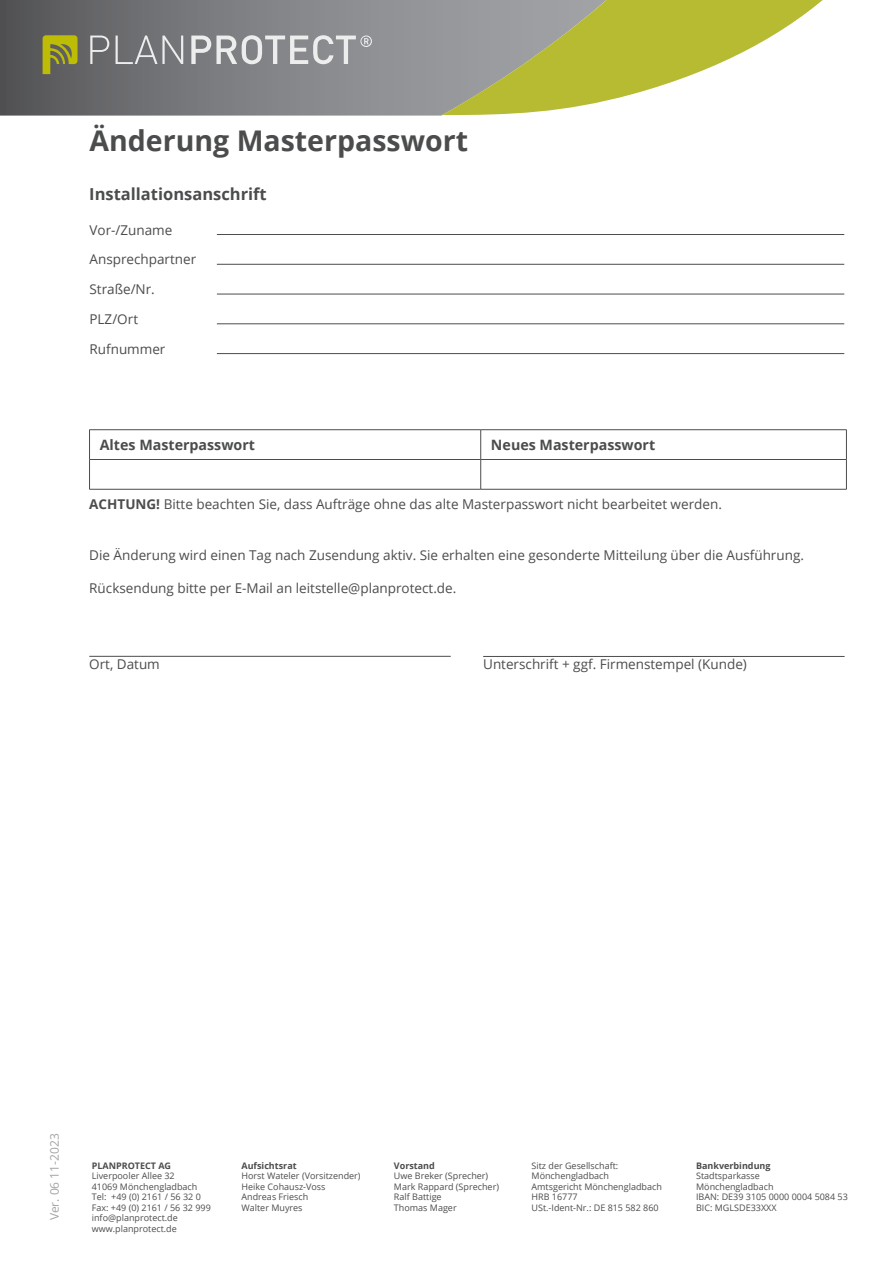
<style>
.page{position:relative;width:893px;height:1263px;background:#fff}
.page>*{position:absolute;margin:0;border:0;box-sizing:border-box;transform-origin:0 0}
.PP_Titel{font:700 28.5px "Open Sans";color:#4b4c4d}
.PP_Headline{font:700 16.5px "Open Sans";color:#4b4c4d}
.PP_Tabelle_Headlines_Bold{font:700 14.25px "Open Sans";color:#4b4c4d}
.PP_Fließtext{font:13.5px "Open Sans";color:#4b4c4d}
.PP_Anmerkungen{font:13.5px "Open Sans";color:#4b4c4d}
.t1{font:12px "Open Sans";color:#a3a4a8}
.t2{font:9px/10.5px "Open Sans";color:#4b4c4d}
.t3{font:700 9px "Open Sans";color:#4b4c4d}
.s1{font-weight:700}
</style>
<div class="page">
<svg style="left:0;top:0;width:459px;height:116px;background:#797a7d"></svg>
<svg style="left:90px;top:36px;width:19px;height:28px"></svg>
<svg style="left:116px;top:36px;width:67px;height:28px;background:#8a8a8d"></svg>
<svg style="left:43px;top:35px;width:35px;height:39px"></svg>
<svg style="left:191px;top:35px;width:181px;height:29px;background:#a7a9ab"></svg>
<svg style="left:442px;top:0;width:381px;height:115px"></svg>
<hr style="left:217px;top:234px;width:627px;height:1px;background:#4b4c4d">
<hr style="left:217px;top:264px;width:627px;height:1px;background:#4b4c4d">
<hr style="left:217px;top:294px;width:627px;height:1px;background:#4b4c4d">
<hr style="left:217px;top:324px;width:627px;height:1px;background:#4b4c4d">
<hr style="left:217px;top:353px;width:627px;height:1px;background:#4b4c4d">
<hr style="left:89px;top:429px;width:392px;height:1px;background:#4b4c4d">
<hr style="left:481px;top:429px;width:366px;height:1px;background:#4b4c4d">
<hr style="left:89px;top:459px;width:392px;height:1px;background:#4b4c4d">
<svg style="left:89px;top:430px;width:1px;height:59px"></svg>
<hr style="left:481px;top:459px;width:366px;height:1px;background:#4b4c4d">
<svg style="left:480px;top:430px;width:1px;height:59px"></svg>
<svg style="left:846px;top:430px;width:1px;height:59px"></svg>
<hr style="left:89px;top:489px;width:392px;height:1px;background:#4b4c4d">
<hr style="left:481px;top:489px;width:366px;height:1px;background:#4b4c4d">
<hr style="left:89px;top:656px;width:362px;height:1px;background:#4b4c4d">
<hr style="left:483px;top:656px;width:362px;height:1px;background:#4b4c4d">
<p class="PP_Titel" style="left:90px;top:120px;width:380px">Änderung Masterpasswort</p>
<p class="PP_Headline" style="left:89px;top:182px;width:179px">Installationsanschrift</p>
<p class="PP_Fließtext" style="left:90px;top:220px;width:84px">Vor-/Zuname</p>
<p class="PP_Fließtext" style="left:90px;top:250px;width:108px">Ansprechpartner</p>
<p class="PP_Fließtext" style="left:90px;top:280px;width:67px">Straße/Nr.</p>
<p class="PP_Fließtext" style="left:90px;top:310px;width:50px">PLZ/Ort</p>
<p class="PP_Fließtext" style="left:90px;top:339px;width:77px">Rufnummer</p>
<p class="PP_Tabelle_Headlines_Bold" style="left:100px;top:435px;width:157px">Altes Masterpasswort</p>
<p class="PP_Tabelle_Headlines_Bold" style="left:491px;top:435px;width:166px">Neues Masterpasswort</p>
<p class="PP_Anmerkungen" style="left:89px;top:495px;width:634px"><span class="s1">ACHTUNG!</span> Bitte beachten Sie, dass Aufträge ohne das alte Masterpasswort nicht bearbeitet werden.</p>
<p class="PP_Fließtext" style="left:89px;top:546px;width:716px">Die Änderung wird einen Tag nach Zusendung aktiv. Sie erhalten eine gesonderte Mitteilung über die Ausführung.</p>
<p class="PP_Fließtext" style="left:89px;top:578px;width:369px">Rücksendung bitte per E-Mail an leitstelle@planprotect.de.</p>
<p class="PP_Fließtext" style="left:89px;top:655px;width:72px">Ort, Datum</p>
<p class="PP_Fließtext" style="left:483px;top:655px;width:265px">Unterschrift + ggf. Firmenstempel (Kunde)</p>
<h3 class="t1" style="left:46px;top:1220px;width:88px;rotate:-90deg">Ver. 06 11-2023</h3>
<p class="t3" style="left:92px;top:1159px;width:81px">PLANPROTECT AG</p>
<p class="t2" style="left:92px;top:1170px;width:120px">Liverpooler Allee 32<br>41069 Mönchengladbach<br>Tel: +49 (0) 2161 / 56 32 0<br>Fax: +49 (0) 2161 / 56 32 999 info@planprotect.de www.planprotect.de</p>
<p class="t3" style="left:242px;top:1159px;width:57px">Aufsichtsrat</p>
<p class="t2" style="left:242px;top:1170px;width:121px">Horst Wateler (Vorsitzender)<br>Heike Cohausz-Voss<br>Andreas Friesch<br>Walter Muyres</p>
<p class="t3" style="left:394px;top:1159px;width:42px">Vorstand</p>
<p class="t2" style="left:394px;top:1170px;width:107px">Uwe Breker (Sprecher)<br>Mark Rappard (Sprecher)<br>Ralf Battige<br>Thomas Mager</p>
<p class="t2" style="left:531px;top:1160px;width:132px">Sitz der Gesellschaft:<br>Mönchengladbach<br>Amtsgericht Mönchengladbach<br>HRB 16777<br>USt.-Ident-Nr.: DE 815 582 860</p>
<p class="t3" style="left:696px;top:1159px;width:76px">Bankverbindung</p>
<p class="t2" style="left:696px;top:1170px;width:153px">Stadtsparkasse<br>Mönchengladbach<br>IBAN: DE39 3105 0000 0004 5084 53<br>BIC: MGLSDE33XXX</p>
</div>
